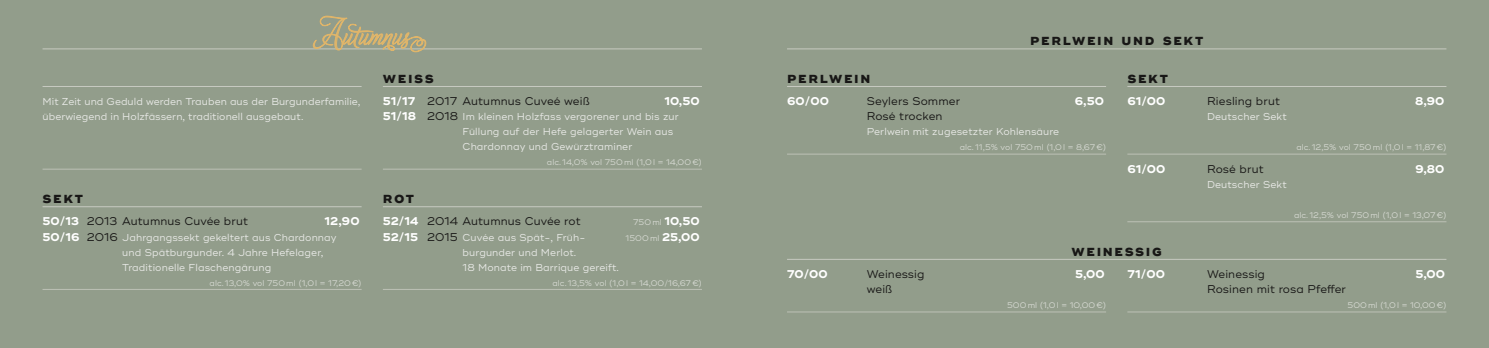
<style>
.page{position:relative;width:1489px;height:348px;background:#fff}
.page>*{position:absolute;margin:0;border:0;box-sizing:border-box;transform-origin:0 0}
._00_überschrift{font:700 16.62px "Ridley Grotesk";letter-spacing:.1em;color:#181716}
._00_grundschrift{font:11.25px "Ridley Grotesk";letter-spacing:.01em;color:#181716}
._00_grundschrift-2{font:700 11.25px "Ridley Grotesk";letter-spacing:.01em;color:#fff}
._00_grundschrift__au{font:11.25px "Ridley Grotesk";letter-spacing:.01em;color:#181716}
._00_grundschrift-3{font:10px/15px "Ridley Grotesk";letter-spacing:.01em;color:#e8e9e6}
._00_grundschrift__au-2{font:10px/15px "Ridley Grotesk";letter-spacing:.01em;color:#e8e9e6}
._00_grundschrift-4{font:8.12px "Ridley Grotesk";letter-spacing:.01em;color:#d7dad3}
._00_grundschrift__au-3{font:8.12px "Ridley Grotesk";letter-spacing:.01em;color:#d7dad3}
.s1{font-weight:700;color:#fff}
.s2{font-weight:700;font-size:11.25px;color:#fff}
.s3{font-size:11.25px;color:#181716}
</style>
<div class="page">
<div style="left:0;top:0;width:1488px;height:347px;background:#929d8b"></div>
<hr style="left:43px;top:49px;width:659px;height:1px;background:#c7cac1">
<hr style="left:43px;top:86px;width:318px;height:1px;background:#c7cac1">
<hr style="left:43px;top:169px;width:318px;height:1px;background:#bdc1b6">
<hr style="left:43px;top:206px;width:318px;height:1px;background:#c7cac1">
<hr style="left:43px;top:289px;width:318px;height:1px;background:#bdc1b6">
<hr style="left:383px;top:86px;width:319px;height:1px;background:#c7cac1">
<hr style="left:383px;top:169px;width:319px;height:1px;background:#bdc1b6">
<hr style="left:383px;top:206px;width:319px;height:1px;background:#c7cac1">
<hr style="left:383px;top:289px;width:319px;height:1px;background:#bdc1b6">
<hr style="left:787px;top:49px;width:659px;height:1px;background:#c7cac1">
<hr style="left:787px;top:86px;width:319px;height:1px;background:#c7cac1">
<hr style="left:787px;top:154px;width:319px;height:1px;background:#bdc1b6">
<hr style="left:1127px;top:86px;width:319px;height:1px;background:#c7cac1">
<hr style="left:1127px;top:154px;width:319px;height:1px;background:#bdc1b6">
<hr style="left:1127px;top:221px;width:319px;height:1px;background:#bdc1b6">
<hr style="left:787px;top:259px;width:659px;height:1px;background:#c7cac1">
<hr style="left:787px;top:311px;width:319px;height:1px;background:#bdc1b6">
<hr style="left:1127px;top:311px;width:319px;height:1px;background:#bdc1b6">
<svg style="left:313px;top:16px;width:113px;height:36px"></svg>
<p class="_00_grundschrift-3" style="left:43px;top:94px;width:319px">Mit Zeit und Geduld werden Trauben aus der Burgunderfamilie, überwiegend in Holzfässern, traditionell ausgebaut.</p>
<p class="_00_überschrift" style="left:43px;top:187px;width:42px">sekt</p>
<p class="_00_grundschrift" style="left:43px;top:214px;width:207px"><span class="s1">50/13</span> 2013 Autumnus Cuvée brut</p>
<p class="_00_grundschrift-2" style="left:324px;top:214px;width:36px">12,90</p>
<p class="_00_grundschrift-3" style="left:122px;top:229px;width:216px;text-indent:-80px"><span class="s2">50/16</span> <span class="s3">2016</span> Jahrgangssekt gekeltert aus Chardonnay und Spätburgunder. 4 Jahre Hefelager,<br>Traditionelle Flaschengärung</p>
<p class="_00_grundschrift-4" style="left:209px;top:277px;width:153px">alc. 13,0% vol 750ml (1,0 l = 17,20 €)</p>
<p class="_00_überschrift" style="left:383px;top:67px;width:52px">weiss</p>
<p class="_00_grundschrift" style="left:383px;top:94px;width:208px"><span class="s1">51/17</span> 2017 Autumnus Cuveé weiß</p>
<p class="_00_grundschrift-2" style="left:664px;top:94px;width:37px">10,50</p>
<p class="_00_grundschrift-3" style="left:462px;top:109px;width:217px;text-indent:-80px"><span class="s2">51/18</span> <span class="s3">2018</span> Im kleinen Holzfass vergorener und bis zur<br>Füllung auf der Hefe gelagerter Wein aus<br>Chardonnay und Gewürztraminer</p>
<p class="_00_grundschrift-4" style="left:547px;top:157px;width:156px">alc. 14,0% vol 750ml (1,0 l = 14,00 €)</p>
<p class="_00_überschrift" style="left:383px;top:187px;width:33px">rot</p>
<p class="_00_grundschrift__au" style="left:383px;top:214px;width:199px"><span class="s1">52/14</span> 2014 Autumnus Cuvée rot</p>
<p class="_00_grundschrift__au-3" style="left:633px;top:217px;width:68px">750ml <span class="s2">10,50</span></p>
<p class="_00_grundschrift__au-2" style="left:383px;top:229px;width:204px"><span class="s2">52/15</span> <span class="s3">2015</span> Cuvée aus Spät-, Früh-</p>
<p class="_00_grundschrift__au-3" style="left:625px;top:232px;width:76px">1500ml <span class="s2">25,00</span></p>
<p class="_00_grundschrift__au-2" style="left:462px;top:244px;width:158px">burgunder und Merlot.<br>18 Monate im Barrique gereift.</p>
<p class="_00_grundschrift__au-3" style="left:552px;top:277px;width:151px">alc. 13,5% vol (1,0 l = 14,00/16,67€)</p>
<p class="_00_überschrift" style="left:1030px;top:29px;width:175px">Perlwein und Sekt</p>
<p class="_00_überschrift" style="left:1127px;top:67px;width:42px">sekt</p>
<p class="_00_grundschrift-2" style="left:1127px;top:94px;width:40px">61/00</p>
<p class="_00_grundschrift" style="left:1207px;top:94px;width:74px">Riesling brut</p>
<p class="_00_grundschrift-2" style="left:1414px;top:94px;width:31px">8,90</p>
<p class="_00_grundschrift-3" style="left:1206px;top:109px;width:81px">Deutscher Sekt</p>
<p class="_00_grundschrift-4" style="left:1296px;top:142px;width:151px">alc. 12,5% vol 750ml (1,0 l = 11,87€)</p>
<p class="_00_grundschrift-2" style="left:1127px;top:162px;width:40px">61/00</p>
<p class="_00_grundschrift" style="left:1207px;top:162px;width:58px">Rosé brut</p>
<p class="_00_grundschrift-2" style="left:1415px;top:162px;width:30px">9,80</p>
<p class="_00_grundschrift-3" style="left:1206px;top:177px;width:81px">Deutscher Sekt</p>
<p class="_00_grundschrift-4" style="left:1293px;top:210px;width:154px">alc. 12,5% vol 750ml (1,0 l = 13,07€)</p>
<p class="_00_überschrift" style="left:1071px;top:239px;width:92px">Weinessig</p>
<p class="_00_überschrift" style="left:787px;top:67px;width:85px">Perlwein</p>
<p class="_00_grundschrift-2" style="left:787px;top:94px;width:43px">60/00</p>
<p class="_00_grundschrift" style="left:866px;top:94px;width:95px">Seylers Sommer</p>
<p class="_00_grundschrift-2" style="left:1074px;top:94px;width:31px">6,50</p>
<p class="_00_grundschrift" style="left:866px;top:109px;width:77px">Rosé trocken</p>
<p class="_00_grundschrift-3" style="left:866px;top:124px;width:194px">Perlwein mit zugesetzter Kohlensäure</p>
<p class="_00_grundschrift-4" style="left:959px;top:142px;width:148px">alc. 11,5% vol 750ml (1,0 l = 8,67€)</p>
<p class="_00_grundschrift-2" style="left:787px;top:267px;width:42px">70/00</p>
<p class="_00_grundschrift" style="left:866px;top:267px;width:59px">Weinessig</p>
<p class="_00_grundschrift-2" style="left:1075px;top:267px;width:31px">5,00</p>
<p class="_00_grundschrift" style="left:866px;top:282px;width:27px">weiß</p>
<p class="_00_grundschrift-4" style="left:1007px;top:300px;width:100px">500ml (1,0 l = 10,00 €)</p>
<p class="_00_grundschrift-2" style="left:1127px;top:267px;width:39px">71/00</p>
<p class="_00_grundschrift" style="left:1206px;top:267px;width:59px">Weinessig</p>
<p class="_00_grundschrift-2" style="left:1415px;top:267px;width:31px">5,00</p>
<p class="_00_grundschrift" style="left:1206px;top:282px;width:140px">Rosinen mit rosa Pfeffer</p>
<p class="_00_grundschrift-4" style="left:1347px;top:300px;width:100px">500ml (1,0 l = 10,00 €)</p>
</div>
